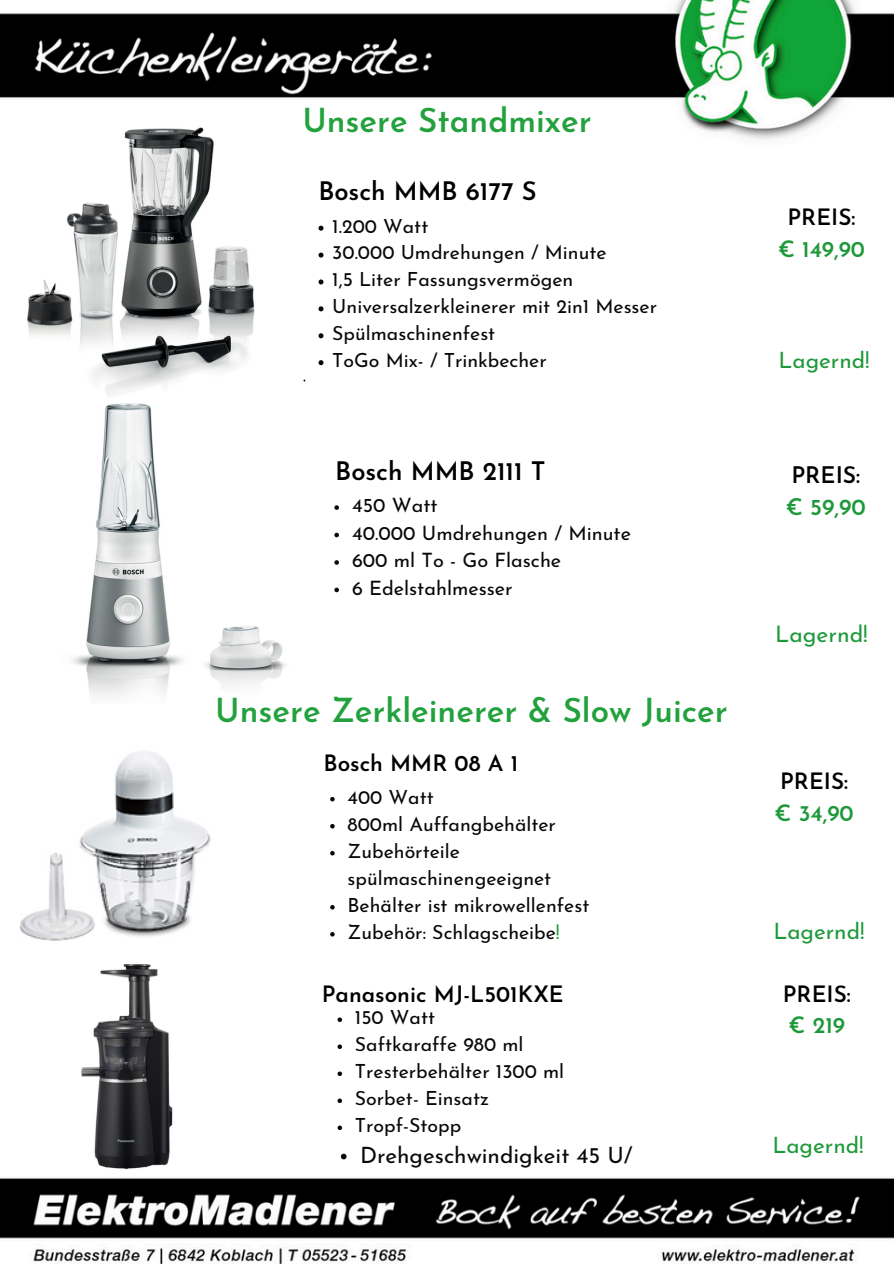
<style>
.page{position:relative;width:894px;height:1264px;background:#fff}
.page>*{position:absolute;margin:0;border:0;box-sizing:border-box;transform-origin:0 0}
.t1{font:600 33px "Josefin Sans";color:#22a13d}
.t2{font:600 25.5px "Josefin Sans";color:#000}
.t3{font:22.8px "Josefin Sans";color:#1e993a}
.t4{font:600 22.8px "Josefin Sans";color:#000}
.t5{font:600 22.8px "Josefin Sans";color:#1e993a}
.t6{font:600 22.5px/31.5px "Josefin Sans";color:#000}
.t7{font:22.5px "Josefin Sans";color:#1e993a}
.t8{font:22.5px "Josefin Sans";color:#080808}
.t9{font:600 22.5px/31.5px "Josefin Sans";color:#1e993a;text-align:center}
.t10{font:19.8px "Josefin Sans";color:#080808}
.t11{font:19.5px/27px "Josefin Sans";color:#080808}
.s1{color:#000}
.s2{color:#1e993a}
</style>
<div class="page">
<img style="left:0;top:0;width:893px;height:1263px">
<img style="left:20px;top:750px;width:191px;height:190px">
<img style="left:60px;top:962px;width:126px;height:212px">
<img style="left:60px;top:404px;width:233px;height:299px">
<img style="left:27px;top:127px;width:227px;height:270px">
<svg style="left:318px;top:226px;width:5px;height:5px"></svg>
<svg style="left:318px;top:252px;width:5px;height:5px"></svg>
<svg style="left:318px;top:279px;width:5px;height:5px"></svg>
<svg style="left:318px;top:306px;width:5px;height:5px"></svg>
<svg style="left:318px;top:333px;width:5px;height:5px"></svg>
<svg style="left:318px;top:360px;width:5px;height:5px"></svg>
<svg style="left:334px;top:505px;width:5px;height:5px"></svg>
<svg style="left:334px;top:532px;width:5px;height:5px"></svg>
<svg style="left:334px;top:560px;width:5px;height:5px"></svg>
<svg style="left:334px;top:587px;width:5px;height:5px"></svg>
<svg style="left:330px;top:797px;width:4px;height:4px"></svg>
<svg style="left:330px;top:824px;width:4px;height:4px"></svg>
<svg style="left:330px;top:851px;width:4px;height:4px"></svg>
<svg style="left:330px;top:905px;width:4px;height:4px"></svg>
<svg style="left:330px;top:932px;width:4px;height:4px"></svg>
<svg style="left:337px;top:1017px;width:5px;height:4px"></svg>
<svg style="left:337px;top:1044px;width:5px;height:4px"></svg>
<svg style="left:337px;top:1071px;width:5px;height:5px"></svg>
<svg style="left:337px;top:1098px;width:5px;height:5px"></svg>
<svg style="left:337px;top:1125px;width:5px;height:5px"></svg>
<svg style="left:341px;top:1153px;width:5px;height:6px"></svg>
<h1 class="t1" style="left:302px;top:107px;width:290px">Unsere Standmixer</h1>
<p class="t2" style="left:318px;top:181px;width:220px">Bosch MMB 6177 S</p>
<h3 class="t11" style="left:332px;top:214px;width:97px">1.200 Watt</h3>
<p class="t11" style="left:332px;top:241px;width:276px">30.000 Umdrehungen / Minute</p>
<p class="t11" style="left:332px;top:268px;width:242px">1,5 Liter Fassungsvermögen</p>
<p class="t11" style="left:332px;top:295px;width:326px">Universalzerkleinerer mit 2in1 Messer</p>
<p class="t11" style="left:332px;top:322px;width:164px">Spülmaschinenfest</p>
<p class="t11" style="left:332px;top:349px;width:216px">ToGo Mix- / Trinkbecher</p>
<h2 class="t9" style="left:777px;top:204px;width:88px"><span class="s1">PREIS: </span>€ 149,90</h2>
<p class="t7" style="left:778px;top:351px;width:93px">Lagernd!</p>
<p class="t2" style="left:335px;top:461px;width:212px">Bosch MMB 2111 T</p>
<h5 class="t4" style="left:791px;top:466px;width:70px">PREIS:</h5>
<p class="t10" style="left:352px;top:497px;width:87px">450 Watt</p>
<h5 class="t5" style="left:785px;top:497px;width:82px">€ 59,90</h5>
<h2 class="t10" style="left:352px;top:524px;width:280px">40.000 Umdrehungen / Minute</h2>
<h3 class="t10" style="left:352px;top:552px;width:211px">600 ml To - Go Flasche</h3>
<p class="t10" style="left:352px;top:579px;width:162px">6 Edelstahlmesser</p>
<p class="t1" style="left:215px;top:697px;width:514px">Unsere Zerkleinerer &amp; Slow Juicer</p>
<p class="t6" style="left:323px;top:749px;width:196px">Bosch MMR 08 A 1</p>
<p class="t11" style="left:347px;top:785px;width:88px">400 Watt</p>
<h5 class="t11" style="left:347px;top:812px;width:210px">800ml Auffangbehälter</h5>
<h1 class="t11" style="left:347px;top:839px;width:205px">Zubehörteile spülmaschinengeeignet</h1>
<p class="t11" style="left:347px;top:893px;width:243px">Behälter ist mikrowellenfest</p>
<h4 class="t11" style="left:347px;top:920px;width:214px">Zubehör: Schlagscheibe<span class="s2">!</span></h4>
<p class="t6" style="left:321px;top:980px;width:243px">Panasonic MJ-L501KXE</p>
<p class="t11" style="left:355px;top:1005px;width:82px">150 Watt</p>
<p class="t11" style="left:355px;top:1032px;width:170px">Saftkaraffe 980 ml</p>
<p class="t11" style="left:355px;top:1059px;width:211px">Tresterbehälter 1300 ml</p>
<h3 class="t11" style="left:355px;top:1086px;width:136px">Sorbet- Einsatz</h3>
<h5 class="t11" style="left:355px;top:1113px;width:108px">Tropf-Stopp</h5>
<p class="t8" style="left:360px;top:1145px;width:274px">Drehgeschwindigkeit 45 U/</p>
<p class="t3" style="left:775px;top:624px;width:94px">Lagernd!</p>
<p class="t6" style="left:774px;top:768px;width:81px">PREIS: <span class="s2">€ 34,90</span></p>
<p class="t7" style="left:773px;top:922px;width:93px">Lagernd!</p>
<h4 class="t6" style="left:782px;top:980px;width:69px">PREIS: <span class="s2">€ 219</span></h4>
<p class="t7" style="left:772px;top:1135px;width:93px">Lagernd!</p>
</div>
